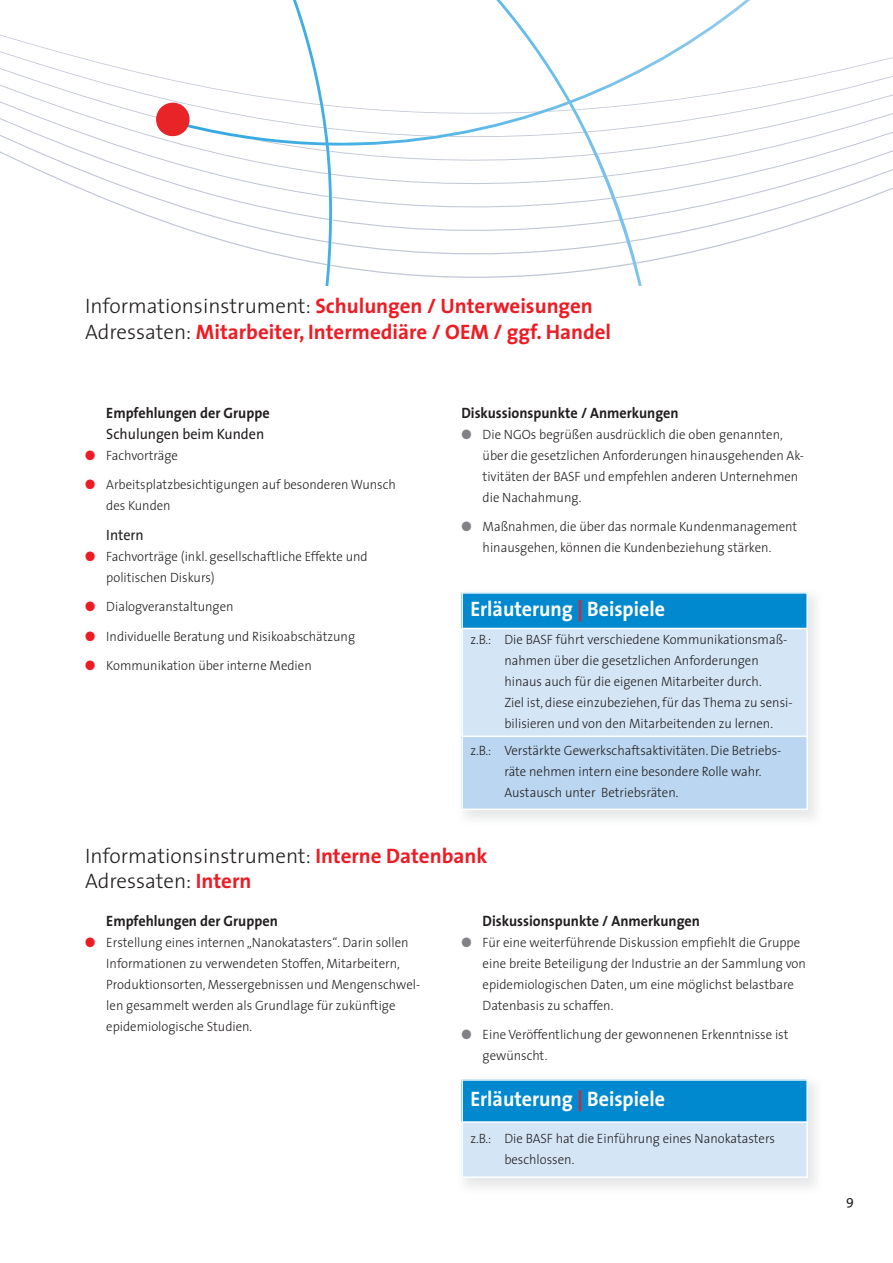
<style>
.page{position:relative;width:893px;height:1263px;background:#fff}
.page>*{position:absolute;margin:0;border:0;box-sizing:border-box;transform-origin:0 0}
.t1{font:700 21px/25.2px "The Sans";color:#ed1c24}
.t2{font:300 21px/25.2px "The Sans";color:#231f20}
.t3{font:700 21px "The Sans";color:#fff;scale:.95 1}
.t4{font:700 15px "The Sans";color:#231f20;scale:.95 1}
.t5{font:15px "The Sans";color:#231f20;scale:.95 1}
.t6{font:300 13.5px/21px "The Sans";color:#231f20;scale:.95 1}
.t7{font:13.5px "The Sans";color:#231f20}
.s1{font-weight:300;color:#231f20}
.s2{color:#ed1c24}
.s3{color:#808285}
.s4{font-weight:700;color:#ed1c24}
</style>
<div class="page">
<svg style="left:0;top:0;width:893px;height:285px"></svg>
<div style="left:156px;top:103px;width:34px;height:33px;background:#e92426;border-radius:50%"></div>
<div style="left:461px;top:1079px;width:347px;height:43px;background:#0089cf"></div>
<div style="left:461px;top:1122px;width:347px;height:56px;background:#d4e5f6"></div>
<hr style="left:461px;top:1079px;width:2px;height:99px;background:#fff">
<hr style="left:806px;top:1079px;width:2px;height:99px;background:#fff">
<hr style="left:461px;top:1079px;width:347px;height:2px;background:#fff">
<hr style="left:461px;top:1121px;width:347px;height:2px;background:#fff">
<hr style="left:461px;top:1176px;width:347px;height:2px;background:#fff">
<div style="left:461px;top:592px;width:347px;height:36px;background:#0089cf"></div>
<div style="left:461px;top:628px;width:347px;height:108px;background:#d4e5f6"></div>
<div style="left:461px;top:736px;width:347px;height:74px;background:#bad6f0"></div>
<hr style="left:461px;top:592px;width:2px;height:218px;background:#fff">
<hr style="left:806px;top:592px;width:2px;height:218px;background:#fff">
<hr style="left:461px;top:592px;width:347px;height:2px;background:#fff">
<hr style="left:461px;top:628px;width:347px;height:1px;background:#fff">
<hr style="left:461px;top:735px;width:347px;height:2px;background:#fff">
<hr style="left:461px;top:808px;width:347px;height:2px;background:#fff">
<h1 class="t1" style="left:85px;top:296px;width:528px"><span class="s1">Informationsinstrument:</span> Schulungen / Unterweisungen<br><span class="s1">Adressaten:</span> Mitarbeiter, Intermediäre / OEM / ggf. Handel</h1>
<p class="t4" style="left:106px;top:407px;width:173px">Empfehlungen der Gruppe</p>
<p class="t5" style="left:106px;top:428px;width:168px">Schulungen beim Kunden</p>
<p class="t6" style="left:85px;top:446px;width:99px"><span class="s2">●</span> Fachvorträge</p>
<p class="t6" style="left:106px;top:476px;width:306px;text-indent:-21px"><span class="s2">●</span> Arbeitsplatzbesichtigungen auf besonderen Wunsch des Kunden</p>
<p class="t5" style="left:106px;top:529px;width:41px">Intern</p>
<p class="t6" style="left:106px;top:547px;width:277px;text-indent:-21px"><span class="s2">●</span> Fachvorträge (inkl. gesellschaftliche Effekte und politischen Diskurs)</p>
<p class="t6" style="left:85px;top:598px;width:158px"><span class="s2">●</span> Dialogveranstaltungen</p>
<p class="t6" style="left:85px;top:627px;width:286px"><span class="s2">●</span> Individuelle Beratung und Risikoabschätzung</p>
<p class="t6" style="left:85px;top:657px;width:240px"><span class="s2">●</span> Kommunikation über interne Medien</p>
<p class="t4" style="left:461px;top:407px;width:230px">Diskussionspunkte / Anmerkungen</p>
<p class="t6" style="left:483px;top:425px;width:340px;text-indent:-21px"><span class="s3">●</span> Die NGOs begrüßen ausdrücklich die oben genannten, über die gesetzlichen Anforderungen hinausgehenden Ak&shy;tivitäten der BASF und empfehlen anderen Unternehmen die Nachahmung.</p>
<p class="t6" style="left:461px;top:518px;width:355px;text-align:center"><span class="s3">●</span> Maßnahmen, die über das normale Kundenmanagement hinausgehen, können die Kundenbeziehung stärken.</p>
<h1 class="t3" style="left:470px;top:601px;width:206px">Erläuterung <span class="s2">|</span> Beispiele</h1>
<p class="t6" style="left:504px;top:630px;width:305px;text-indent:-34px">z.B.: Die BASF führt verschiedene Kommunikationsmaß&shy;nahmen über die gesetzlichen Anforderungen hinaus auch für die eigenen Mitarbeiter durch.<br>Ziel ist, diese einzubeziehen, für das Thema zu sensi&shy;bilisieren und von den Mitarbeitenden zu lernen.</p>
<p class="t6" style="left:504px;top:741px;width:293px;text-indent:-34px">z.B.: Verstärkte Gewerkschaftsaktivitäten. Die Betriebs&shy;räte nehmen intern eine besondere Rolle wahr.<br>Austausch unter Betriebsräten.</p>
<h1 class="t2" style="left:85px;top:845px;width:404px">Informationsinstrument: <span class="s4">Interne Datenbank<br></span>Adressaten: <span class="s4">Intern</span></h1>
<p class="t4" style="left:106px;top:914px;width:182px">Empfehlungen der Gruppen</p>
<p class="t6" style="left:106px;top:933px;width:332px;text-indent:-21px"><span class="s2">●</span> Erstellung eines internen „Nanokatasters“. Darin sollen Informationen zu verwendeten Stoffen, Mitarbeitern, Produktionsorten, Messergebnissen und Mengenschwel&shy;len gesammelt werden als Grundlage für zukünftige epidemiologische Studien.</p>
<p class="t4" style="left:483px;top:914px;width:230px">Diskussionspunkte / Anmerkungen</p>
<p class="t6" style="left:483px;top:933px;width:342px;text-indent:-21px"><span class="s3">●</span> Für eine weiterführende Diskussion empfiehlt die Gruppe eine breite Beteiligung der Industrie an der Sammlung von epidemiologischen Daten, um eine möglichst belastbare Datenbasis zu schaffen.</p>
<p class="t6" style="left:483px;top:1025px;width:323px;text-indent:-21px"><span class="s3">●</span> Eine Veröffentlichung der gewonnenen Erkenntnisse ist gewünscht.</p>
<h1 class="t3" style="left:470px;top:1091px;width:206px">Erläuterung <span class="s2">|</span> Beispiele</h1>
<p class="t6" style="left:504px;top:1129px;width:286px;text-indent:-34px">z.B.: Die BASF hat die Einführung eines Nanokatasters beschlossen.</p>
<p class="t7" style="left:846px;top:1195px;width:9px">9</p>
</div>
